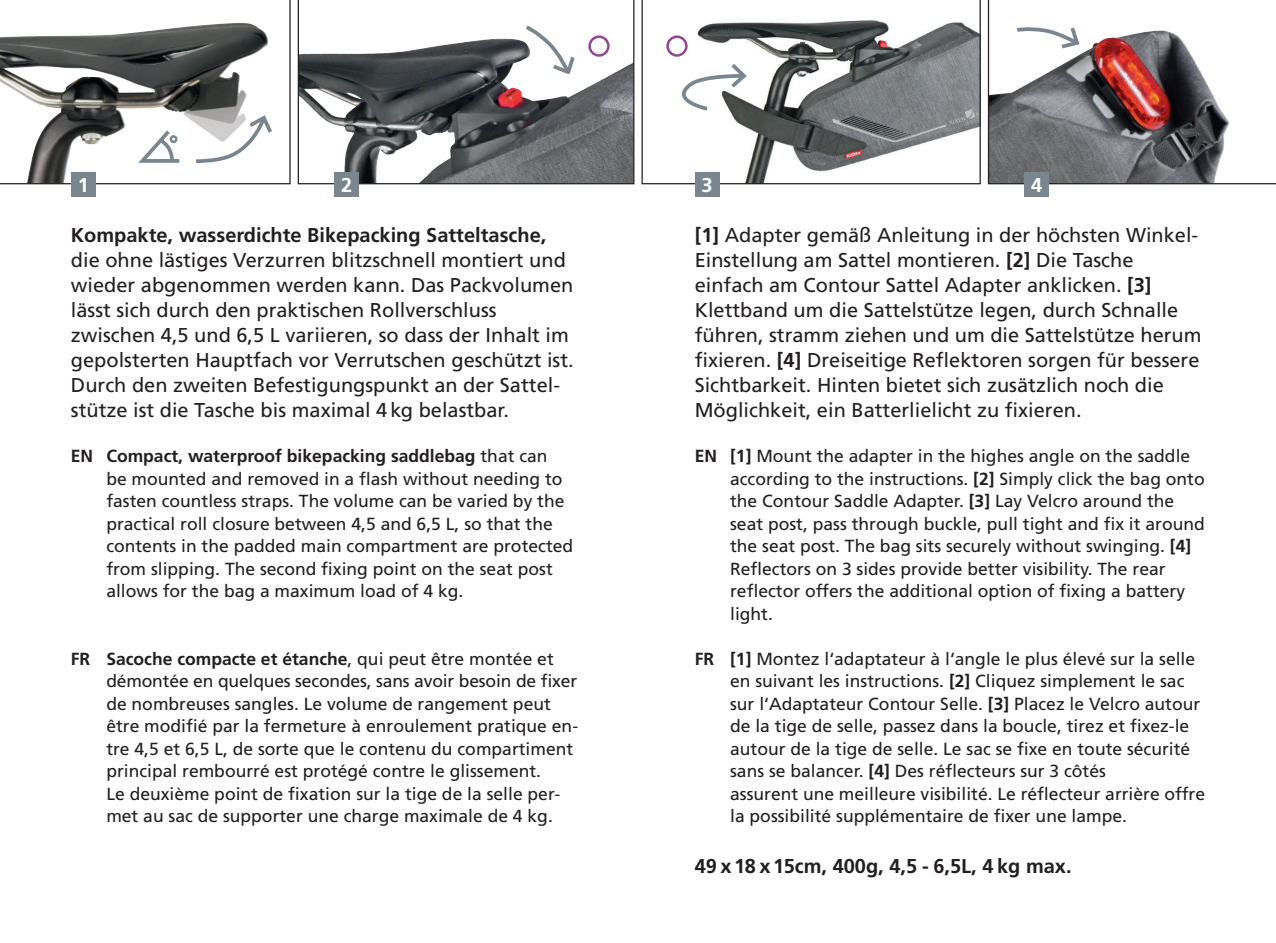
<style>
.page{position:relative;width:1276px;height:943px;background:#fff}
.page>*{position:absolute;margin:0;border:0;box-sizing:border-box;transform-origin:0 0}
.t1{font:20px/25px "Frutiger LT Std";color:#231f20}
.t2{font:700 20px "Frutiger LT Std";color:#231f20}
.t3{font:700 20px "Frutiger LT Std";color:#fff}
.t4{font:17.5px/22.5px "Frutiger LT Std";color:#231f20}
.s1{font-weight:700}
</style>
<div class="page">
<svg style="left:988px;top:0;width:288px;height:184px"></svg>
<svg style="left:298px;top:0;width:336px;height:184px"></svg>
<svg style="left:523px;top:24px;width:54px;height:53px"></svg>
<svg style="left:641px;top:0;width:339px;height:184px"></svg>
<svg style="left:1013px;top:23px;width:69px;height:28px"></svg>
<svg style="left:668px;top:60px;width:81px;height:52px"></svg>
<div style="left:334px;top:172px;width:25px;height:25px;background:#7a868d"></div>
<div style="left:1024px;top:172px;width:25px;height:25px;background:#7a868d"></div>
<div style="left:694px;top:172px;width:25px;height:25px;background:#7a868d"></div>
<svg style="left:0;top:0;width:291px;height:184px"></svg>
<div style="left:71px;top:172px;width:25px;height:25px;background:#7a868d"></div>
<svg style="left:192px;top:113px;width:83px;height:52px"></svg>
<svg style="left:134px;top:126px;width:49px;height:39px"></svg>
<div style="left:170px;top:135px;width:7px;height:8px;border:2px solid #7a868d;border-radius:50%"></div>
<div style="left:666px;top:35px;width:21px;height:22px;border:2px solid #944599;border-radius:50%"></div>
<div style="left:588px;top:35px;width:21px;height:22px;border:2px solid #944599;border-radius:50%"></div>
<p class="t3" style="left:78px;top:173px;width:13px">1</p>
<p class="t3" style="left:341px;top:173px;width:13px">2</p>
<p class="t3" style="left:701px;top:173px;width:13px">3</p>
<p class="t3" style="left:1031px;top:173px;width:13px">4</p>
<p class="t2" style="left:71px;top:223px;width:477px">Kompakte, wasserdichte Bikepacking Satteltasche,</p>
<p class="t1" style="left:71px;top:247px;width:504px">die ohne lästiges Verzurren blitzschnell montiert und wieder abgenommen werden kann. Das Packvolumen lässt sich durch den praktischen Rollverschluss zwischen 4,5 und 6,5 L variieren, so dass der Inhalt im gepolsterten Hauptfach vor Verrutschen geschützt ist.<br>Durch den zweiten Befestigungspunkt an der Sattel&shy;stütze ist die Tasche bis maximal 4 kg belastbar.</p>
<p class="t4" style="left:106px;top:445px;width:468px;text-indent:-35px"><span class="s1">EN Compact, waterproof bikepacking saddlebag</span> that can<br>be mounted and removed in a flash without needing to fasten countless straps. The volume can be varied by the practical roll closure between 4,5 and 6,5 L, so that the contents in the padded main compartment are protected from slipping. The second fixing point on the seat post allows for the bag a maximum load of 4 kg.</p>
<p class="t4" style="left:106px;top:647px;width:473px;text-indent:-35px"><span class="s1">FR Sacoche compacte et étanche</span>, qui peut être montée et démontée en quelques secondes, sans avoir besoin de fixer de nombreuses sangles. Le volume de rangement peut être modifié par la fermeture à enroulement pratique en&shy;tre 4,5 et 6,5 L, de sorte que le contenu du compartiment principal rembourré est protégé contre le glissement.<br>Le deuxième point de fixation sur la tige de la selle per&shy;met au sac de supporter une charge maximale de 4 kg.</p>
<p class="t1" style="left:694px;top:222px;width:508px"><span class="s1">[1]</span> Adapter gemäß Anleitung in der höchsten Winkel-Einstellung am Sattel montieren. <span class="s1">[2]</span> Die Tasche einfach am Contour Sattel Adapter anklicken. <span class="s1">[3] </span>Klettband um die Sattelstütze legen, durch Schnalle führen, stramm ziehen und um die Sattelstütze herum fixieren. <span class="s1">[4]</span> Dreiseitige Reflektoren sorgen für bessere Sichtbarkeit. Hinten bietet sich zusätzlich noch die Möglichkeit, ein Batterlielicht zu fixieren.</p>
<p class="t4" style="left:730px;top:445px;width:476px;text-indent:-35px"><span class="s1">EN [1]</span> Mount the adapter in the highes angle on the saddle according to the instructions. <span class="s1">[2]</span> Simply click the bag onto the Contour Saddle Adapter. <span class="s1">[3]</span> Lay Velcro around the seat post, pass through buckle, pull tight and fix it around the seat post. The bag sits securely without swinging. <span class="s1">[4] </span>Reflectors on 3 sides provide better visibility. The rear reflector offers the additional option of fixing a battery light.</p>
<p class="t4" style="left:730px;top:647px;width:476px;text-indent:-35px"><span class="s1">FR [1]</span> Montez l‘adaptateur à l‘angle le plus élevé sur la selle en suivant les instructions. <span class="s1">[2]</span> Cliquez simplement le sac sur l‘Adaptateur Contour Selle. <span class="s1">[3]</span> Placez le Velcro autour de la tige de selle, passez dans la boucle, tirez et fixez-le autour de la tige de selle. Le sac se fixe en toute sécurité sans se balancer. <span class="s1">[4]</span> Des réflecteurs sur 3 côtés<br>assurent une meilleure visibilité. Le réflecteur arrière offre la possibilité supplémentaire de fixer une lampe.</p>
<p class="t2" style="left:694px;top:853px;width:378px">49 x18 x15cm, 400g, 4,5 - 6,5L, 4 kg max.</p>
</div>
